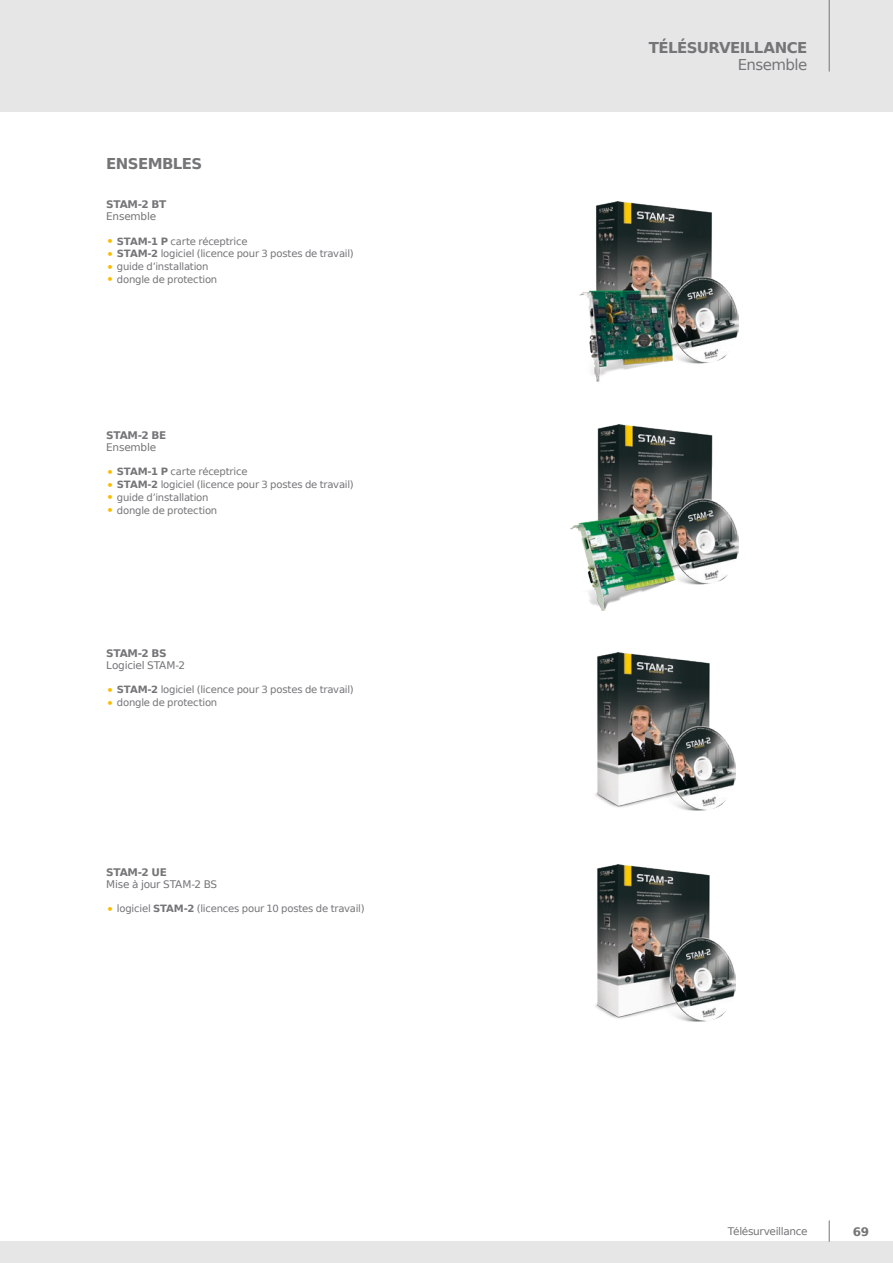
<style>
.page{position:relative;width:893px;height:1263px;background:#fff}
.page>*{position:absolute;margin:0;border:0;box-sizing:border-box;transform-origin:0 0}
._01_-_HEAD{font:700 15px "Prima Sans EU";letter-spacing:-.04em;color:#757477}
._01_-_GRUPY_PRODUKTÓ{font:700 15px "Prima Sans EU";letter-spacing:-.04em;color:#757477}
._02_-_HEAD{font:15px "Prima Sans EU";letter-spacing:-.035em;color:#757477}
.t1{font:700 12px "Prima Sans EU";color:#757477}
._04_-_PRODUKT_-_NAZW{font:10.5px "Prima Sans EU";letter-spacing:-.02em;color:#757477}
._03_-_PRODUKT_-_SYMB{font:700 10.5px "Prima Sans EU";letter-spacing:-.04em;color:#757477}
._03_-_STOPKA{font:10.5px "Prima Sans EU";letter-spacing:-.035em;color:#757477}
.t2{font:10.05px "Prima Sans EU";letter-spacing:-.02em;color:#757477}
.s1{font-size:13.5px;color:#fabb00}
.s2{font-weight:700}
</style>
<div class="page">
<img style="left:579px;top:201px;width:159px;height:181px">
<img style="left:570px;top:425px;width:168px;height:186px">
<img style="left:595px;top:653px;width:140px;height:158px">
<img style="left:595px;top:864px;width:140px;height:158px">
<div style="left:0;top:0;width:893px;height:112px;background:#e6e6e7"></div>
<div style="left:0;top:1242px;width:893px;height:21px;background:#e6e6e7"></div>
<svg style="left:829px;top:1220px;width:1px;height:22px"></svg>
<hr style="left:829px;top:0;width:1px;height:72px;background:#757477">
<p class="_01_-_GRUPY_PRODUKTÓ" style="left:106px;top:153px;width:97px">ENSEMBLES</p>
<p class="_03_-_PRODUKT_-_SYMB" style="left:106px;top:197px;width:62px">STAM-2 BT</p>
<p class="_04_-_PRODUKT_-_NAZW" style="left:106px;top:209px;width:51px">Ensemble</p>
<p class="t2" style="left:106px;top:234px;width:143px"><span class="s1">•</span> <span class="s2">STAM-1 P</span> carte réceptrice</p>
<p class="t2" style="left:106px;top:247px;width:249px"><span class="s1">•</span> <span class="s2">STAM-2</span> logiciel (licence pour 3 postes de travail)</p>
<p class="t2" style="left:106px;top:259px;width:104px"><span class="s1">•</span> guide d’installation</p>
<p class="t2" style="left:106px;top:272px;width:113px"><span class="s1">•</span> dongle de protection</p>
<p class="_03_-_PRODUKT_-_SYMB" style="left:106px;top:428px;width:61px">STAM-2 BE</p>
<p class="_04_-_PRODUKT_-_NAZW" style="left:106px;top:440px;width:51px">Ensemble</p>
<p class="t2" style="left:106px;top:465px;width:143px"><span class="s1">•</span> <span class="s2">STAM-1 P</span> carte réceptrice</p>
<p class="t2" style="left:106px;top:477px;width:249px"><span class="s1">•</span> <span class="s2">STAM-2</span> logiciel (licence pour 3 postes de travail)</p>
<p class="t2" style="left:106px;top:490px;width:104px"><span class="s1">•</span> guide d’installation</p>
<p class="t2" style="left:106px;top:503px;width:113px"><span class="s1">•</span> dongle de protection</p>
<p class="_03_-_PRODUKT_-_SYMB" style="left:106px;top:645px;width:62px">STAM-2 BS</p>
<p class="_04_-_PRODUKT_-_NAZW" style="left:106px;top:657px;width:80px">Logiciel STAM-2</p>
<p class="t2" style="left:106px;top:683px;width:249px"><span class="s1">•</span> <span class="s2">STAM-2</span> logiciel (licence pour 3 postes de travail)</p>
<p class="t2" style="left:106px;top:695px;width:113px"><span class="s1">•</span> dongle de protection</p>
<p class="_03_-_PRODUKT_-_SYMB" style="left:106px;top:864px;width:62px">STAM-2 UE</p>
<p class="_04_-_PRODUKT_-_NAZW" style="left:106px;top:876px;width:112px">Mise à jour STAM-2 BS</p>
<p class="t2" style="left:106px;top:902px;width:260px"><span class="s1">•</span> logiciel <span class="s2">STAM-2</span> (licences pour 10 postes de travail)</p>
<p class="_01_-_HEAD" style="left:649px;top:38px;width:160px">TÉLÉSURVEILLANCE</p>
<p class="_02_-_HEAD" style="left:738px;top:54px;width:71px">Ensemble</p>
<p class="_03_-_STOPKA" style="left:728px;top:1224px;width:81px">Télésurveillance</p>
<p class="t1" style="left:853px;top:1223px;width:18px">69</p>
</div>
